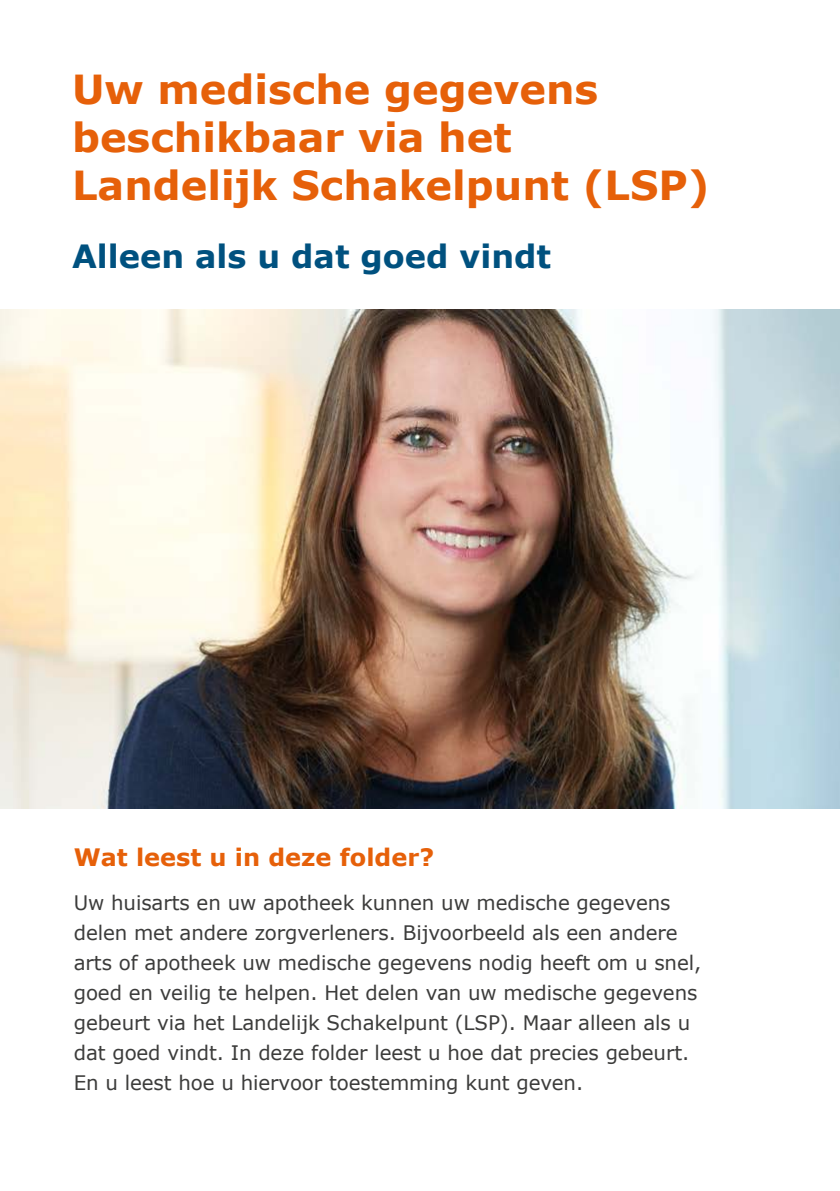
<style>
.page{position:relative;width:840px;height:1191px;background:#fff}
.page>*{position:absolute;margin:0;border:0;box-sizing:border-box;transform-origin:0 0}
.t1{font:700 40px/48px "Verdana";color:#e66009}
.t2{font:700 32px "Verdana";color:#00517f}
.t3{font:700 24px "Verdana";color:#e66009}
.t4{font:20px/30px "Verdana";letter-spacing:-.005em;color:#3c3c3b}
</style>
<div class="page">
<img style="left:0;top:309px;width:839px;height:499px">
<p class="t1" style="left:72px;top:66px;width:638px">Uw medische gegevens beschikbaar via het<br>Landelijk Schakelpunt (LSP)</p>
<p class="t2" style="left:72px;top:235px;width:480px">Alleen als u dat goed vindt</p>
<p class="t3" style="left:74px;top:842px;width:361px">Wat leest u in deze folder?</p>
<p class="t4" style="left:74px;top:888px;width:628px">Uw huisarts en uw apotheek kunnen uw medische gegevens delen met andere zorgverleners. Bijvoorbeeld als een andere arts of apotheek uw medische gegevens nodig heeft om u snel, goed en veilig te helpen. Het delen van uw medische gegevens gebeurt via het Landelijk Schakelpunt (LSP). Maar alleen als u dat goed vindt. In deze folder leest u hoe dat precies gebeurt.<br>En u leest hoe u hiervoor toestemming kunt geven.</p>
</div>
